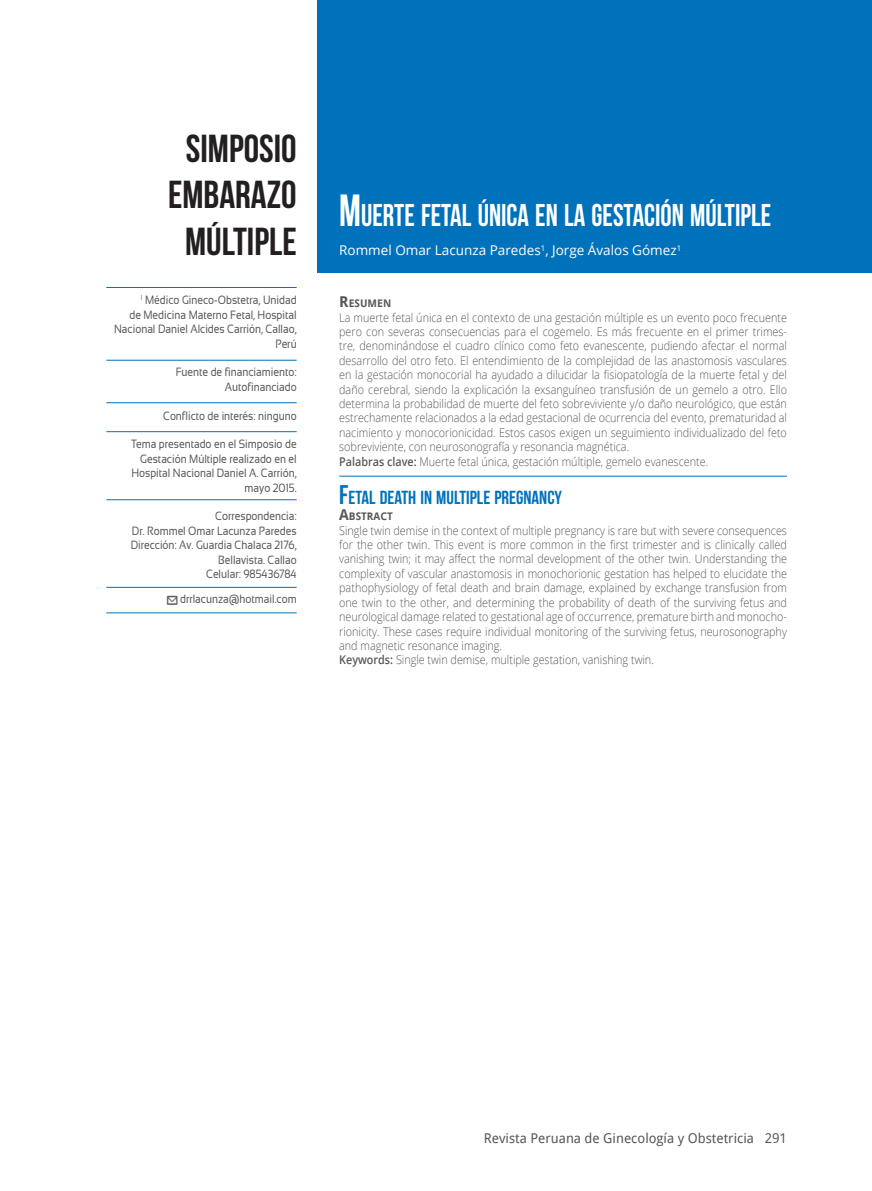
<style>
.page{position:relative;width:872px;height:1191px;background:#fff}
.page>*{position:absolute;margin:0;border:0;box-sizing:border-box;transform-origin:0 0}
.t1{font:39px/46.8px "Bebas Neue";color:#231f20;text-align:center}
.t2{font:31.5px "Bebas Neue";color:#fff;scale:.9 1}
.t3{font:18.9px "Bebas Neue";color:#0072bc}
.t4{font:13.5px "Open Sans";color:#fff}
.t5{font:13.5px "Droid Sans";color:#57585a}
.t6{font:300 12px/14.4px "Open Sans";color:#57585a;scale:.9 1}
.t7{font:12px/14.4px "Sansation";color:#57585a;text-align:right;scale:.85 1}
.t8{font:700 10.5px "Droid Sans";color:#57585a}
.s1{font-size:45px}
.s2{font-size:15px}
.s3{font-weight:600}
.s4{font-size:27px}
</style>
<div class="page">
<div style="left:318px;top:0;width:554px;height:272px;background:#0072bc"></div>
<hr style="left:106px;top:287px;width:191px;height:1px;background:#0072bc">
<hr style="left:106px;top:360px;width:191px;height:1px;background:#0072bc">
<hr style="left:106px;top:499px;width:191px;height:1px;background:#0072bc">
<hr style="left:339px;top:476px;width:448px;height:1px;background:#0072bc">
<hr style="left:106px;top:402px;width:191px;height:1px;background:#0072bc">
<hr style="left:106px;top:587px;width:191px;height:1px;background:#0072bc">
<hr style="left:106px;top:431px;width:191px;height:1px;background:#0072bc">
<hr style="left:106px;top:612px;width:191px;height:1px;background:#0072bc">
<h1 class="t1" style="left:168px;top:124px;width:130px">SIMPOSIO<br>EMBARAZO<br>MÚLTIPLE</h1>
<p class="t7" style="left:114px;top:293px;width:216px"><sup>1</sup> Médico Gineco-Obstetra, Unidad<br>de Medicina Materno Fetal, Hospital<br>Nacional Daniel Alcides Carrión, Callao,<br>Perú</p>
<p class="t7" style="left:176px;top:365px;width:144px">Fuente de financiamiento:<br>Autofinanciado</p>
<p class="t7" style="left:163px;top:408px;width:159px">Conflicto de interés: ninguno</p>
<p class="t7" style="left:131px;top:437px;width:196px">Tema presentado en el Simposio de<br>Gestación Múltiple realizado en el<br>Hospital Nacional Daniel A. Carrión, mayo 2015.</p>
<p class="t7" style="left:131px;top:509px;width:197px">Correspondencia:<br>Dr. Rommel Omar Lacunza Paredes<br>Dirección: Av. Guardia Chalaca 2176,<br>Bellavista. Callao<br>Celular: 985436784</p>
<p class="t7" style="left:180px;top:592px;width:139px">drrlacunza@hotmail.com</p>
<h2 class="t2" style="left:339px;top:198px;width:402px"><span class="s1">M</span>UERTE FETAL ÚNICA EN LA GESTACIÓN MÚLTIPLE</h2>
<p class="t4" style="left:339px;top:241px;width:343px">Rommel Omar Lacunza Paredes<sup>1</sup>, Jorge Ávalos Gómez<sup>1</sup></p>
<p class="t8" style="left:339px;top:296px;width:54px"><span class="s2">R</span>ESUMEN</p>
<p class="t6" style="left:339px;top:310px;width:499px">La muerte fetal única en el contexto de una gestación múltiple es un evento poco frecuente pero con severas consecuencias para el cogemelo. Es más frecuente en el primer trimes&shy;tre, denominándose el cuadro clínico como feto evanescente, pudiendo afectar el normal desarrollo del otro feto. El entendimiento de la complejidad de las anastomosis vasculares en la gestación monocorial ha ayudado a dilucidar la fisiopatología de la muerte fetal y del daño cerebral, siendo la explicación la exsanguíneo transfusión de un gemelo a otro. Ello determina la probabilidad de muerte del feto sobreviviente y/o daño neurológico, que están estrechamente relacionados a la edad gestacional de ocurrencia del evento, prematuridad al nacimiento y monocorionicidad. Estos casos exigen un seguimiento individualizado del feto sobreviviente, con neurosonografía y resonancia magnética.<br><span class="s3">Palabras clave:</span> Muerte fetal única, gestación múltiple, gemelo evanescente.</p>
<h3 class="t3" style="left:339px;top:487px;width:17px"><span class="s4">F</span>ETAL</h3>
<h3 class="t3" style="left:380px;top:487px;width:82px">DEATH IN MULTIPLE</h3>
<h3 class="t3" style="left:494px;top:487px;width:69px">PREGNANCY</h3>
<p class="t8" style="left:339px;top:509px;width:55px"><span class="s2">A</span>BSTRACT</p>
<p class="t6" style="left:339px;top:523px;width:499px">Single twin demise in the context of multiple pregnancy is rare but with severe consequences for the other twin. This event is more common in the first trimester and is clinically called vanishing twin; it may affect the normal development of the other twin. Understanding the complexity of vascular anastomosis in monochorionic gestation has helped to elucidate the pathophysiology of fetal death and brain damage, explained by exchange transfusion from one twin to the other, and determining the probability of death of the surviving fetus and neurological damage related to gestational age of occurrence, premature birth and monocho&shy;rionicity. These cases require individual monitoring of the surviving fetus, neurosonography and magnetic resonance imaging.<br><span class="s3">Keywords:</span> Single twin demise, multiple gestation, vanishing twin.</p>
<p class="t5" style="left:484px;top:1128px;width:304px">Revista Peruana de Ginecología y Obstetricia 291</p>
</div>
